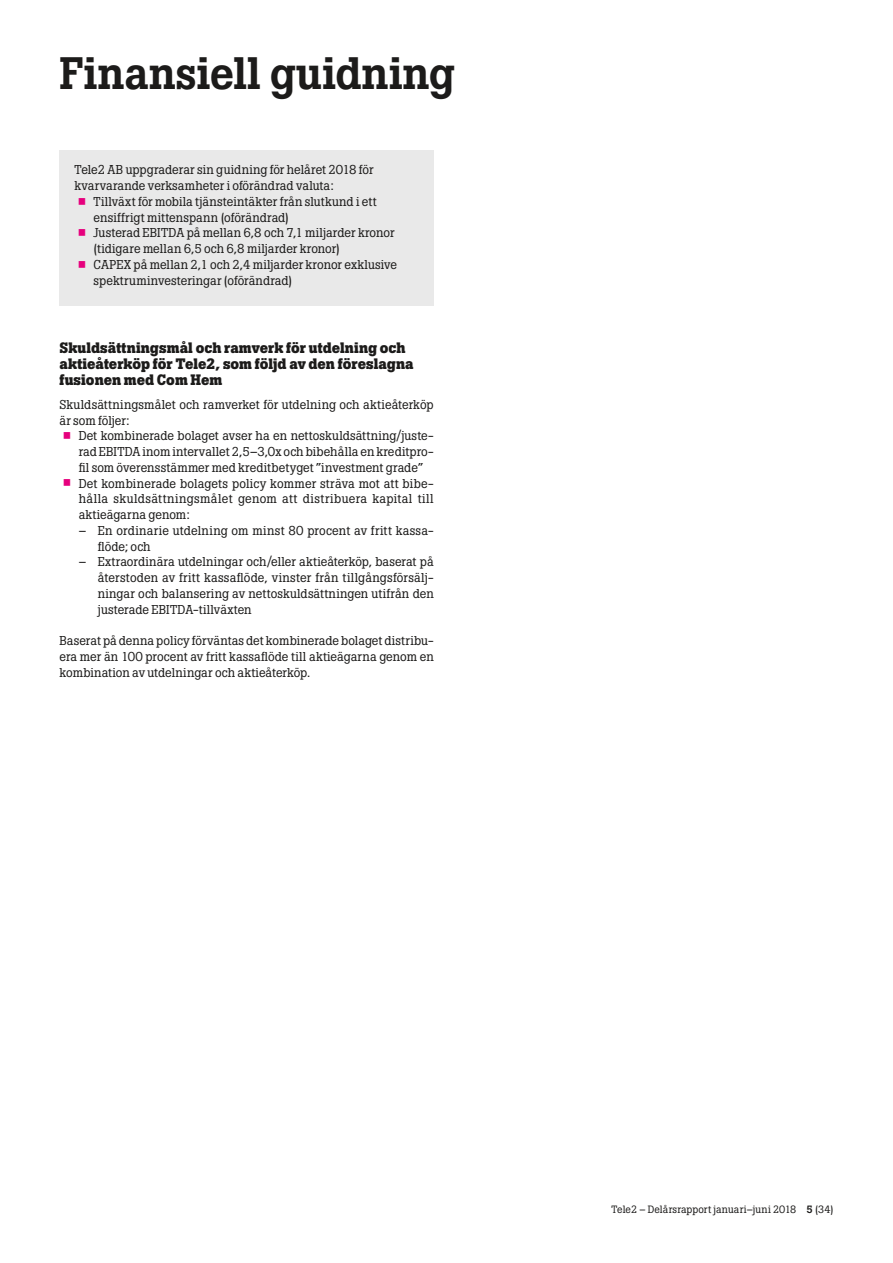
<style>
.page{position:relative;width:893px;height:1263px;background:#fff}
.page>*{position:absolute;margin:0;border:0;box-sizing:border-box;transform-origin:0 0}
.t1{font:500 45px "Boton Pro";letter-spacing:-.005em;color:#1c1b1a}
.t2{font:700 15px/15.8px "Boton Pro";color:#1c1b1a}
.t3{font:12.75px/15.8px "Boton Pro";letter-spacing:.005em;color:#1c1b1a}
.t4{font:10.5px "Boton Pro";letter-spacing:.01em;color:#1c1b1a}
.s1{font-size:35.7px;color:#e6007d}
.s2{font-weight:500}
</style>
<div class="page">
<div style="left:60px;top:150px;width:374px;height:156px;background:#e9e9e9"></div>
<h1 class="t1" style="left:60px;top:44px;width:397px">Finansiell guidning</h1>
<p class="t3" style="left:74px;top:162px;width:301px">Tele2 AB uppgraderar sin guidning för helåret 2018 för kvarvarande verksamheter i oförändrad valuta:</p>
<p class="t3" style="left:94px;top:194px;width:285px;text-indent:-19px"><span class="s1">•</span> Tillväxt för mobila tjänsteintäkter från slutkund i ett ensiffrigt mittenspann (oförändrad)</p>
<p class="t3" style="left:94px;top:225px;width:302px;text-indent:-19px"><span class="s1">•</span> Justerad EBITDA på mellan 6,8 och 7,1 miljarder kronor (tidigare mellan 6,5 och 6,8 miljarder kronor)</p>
<p class="t3" style="left:94px;top:257px;width:305px;text-indent:-19px"><span class="s1">•</span> CAPEX på mellan 2,1 och 2,4 miljarder kronor exklusive spektruminvesteringar (oförändrad)</p>
<p class="t2" style="left:60px;top:340px;width:356px">Skuldsättningsmål och ramverk för utdelning och aktieåterköp för Tele2, som följd av den föreslagna fusionen med Com Hem</p>
<p class="t3" style="left:60px;top:397px;width:376px">Skuldsättningsmålet och ramverket för utdelning och aktieåterköp är som följer:</p>
<p class="t3" style="left:79px;top:428px;width:357px;text-align:justify;text-indent:-19px"><span class="s1">•</span> Det kombinerade bolaget avser ha en nettoskuldsättning/juste&shy;rad EBITDA inom intervallet 2,5–3,0x och bibehålla en kreditpro&shy;fil som överensstämmer med kreditbetyget ”investment grade”</p>
<p class="t3" style="left:79px;top:475px;width:357px;text-align:justify;text-indent:-19px"><span class="s1">•</span> Det kombinerade bolagets policy kommer sträva mot att bibe&shy;hålla skuldsättningsmålet genom att distribuera kapital till aktieägarna genom:</p>
<p class="t3" style="left:98px;top:523px;width:337px;text-indent:-19px">– En ordinarie utdelning om minst 80 procent av fritt kassa&shy;flöde; och</p>
<p class="t3" style="left:98px;top:554px;width:337px;text-align:justify;text-indent:-19px">– Extraordinära utdelningar och/eller aktieåterköp, baserat på återstoden av fritt kassaflöde, vinster från tillgångsförsälj&shy;ningar och balansering av nettoskuldsättningen utifrån den justerade EBITDA-tillväxten</p>
<p class="t3" style="left:60px;top:633px;width:376px;text-align:justify">Baserat på denna policy förväntas det kombinerade bolaget distribu&shy;era mer än 100 procent av fritt kassaflöde till aktieägarna genom en kombination av utdelningar och aktieåterköp.</p>
<p class="t4" style="left:611px;top:1203px;width:223px">Tele2 – Delårsrapport januari–juni 2018 <span class="s2">5</span> (34)</p>
</div>
